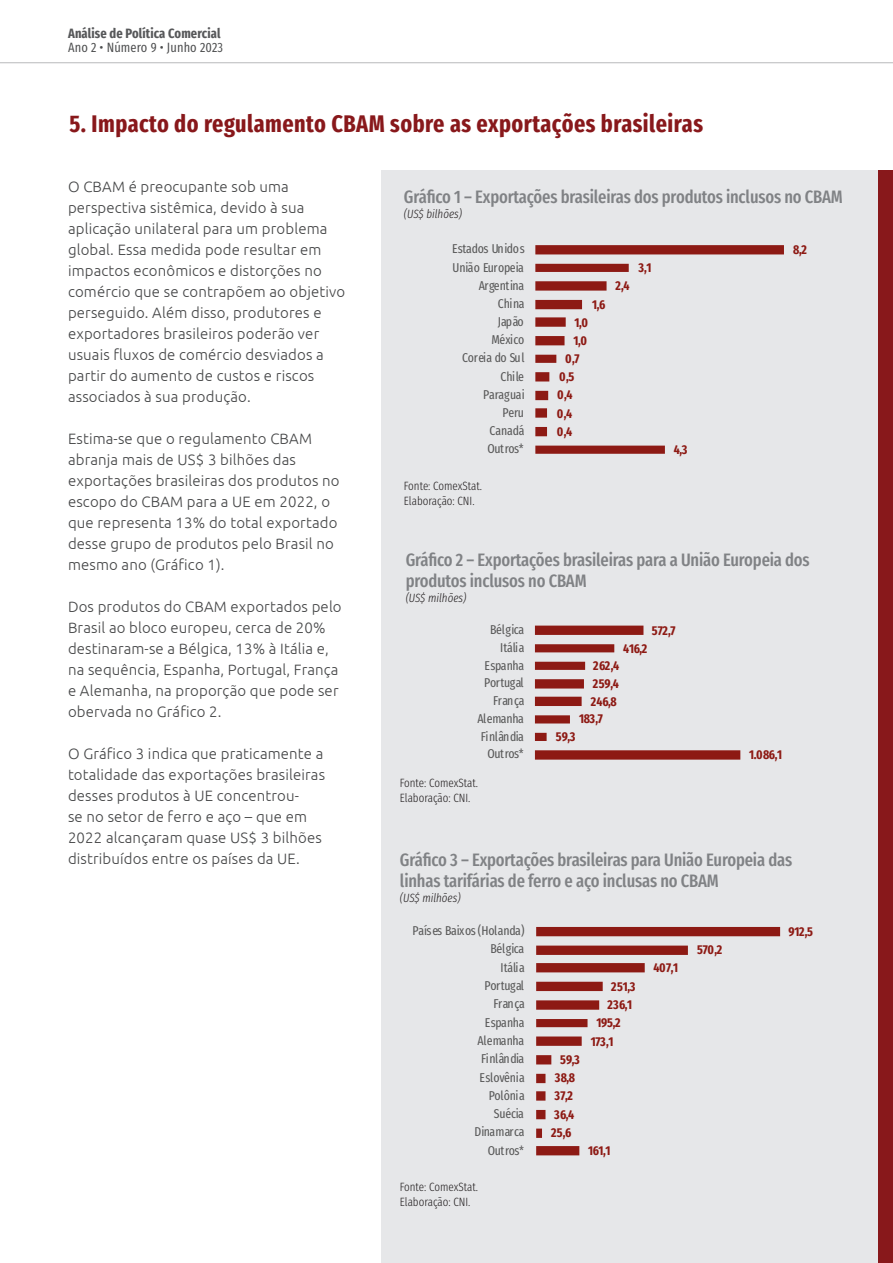
<style>
.page{position:relative;width:893px;height:1263px;background:#fff}
.page>*{position:absolute;margin:0;border:0;box-sizing:border-box;transform-origin:0 0}
.Titulo_da_capa{font:700 24px "Fira Sans Compressed";letter-spacing:.02em;color:#88181b}
.Titulo_do_grafico{font:500 18px/21px "Fira Sans Compressed";letter-spacing:-.01em;color:#808285}
.Texto_corrido{font:300 15px/21px "Ubuntu";letter-spacing:.01em;color:#454647}
.t1{font:700 13.5px "Fira Sans Compressed";letter-spacing:.01em;color:#57585a}
.t2{font:13.5px "Fira Sans Compressed";letter-spacing:.01em;color:#4b4c4d}
.t3{font:12.75px/18.3px "Fira Sans Compressed";letter-spacing:-.025em;color:#595959;text-align:right}
.t4{font:700 12.75px/18.3px "Fira Sans Compressed";letter-spacing:-.01em;color:#8d1a14}
.t5{font:300 12px/15px "Fira Sans Compressed";color:#231f20}
.t6{font:italic 300 12px "Fira Sans Compressed";color:#231f20}
</style>
<div class="page">
<hr style="left:0;top:62px;width:893px;height:1px;background:#808285">
<div style="left:381px;top:170px;width:504px;height:1093px;background:#e6e7e9"></div>
<div style="left:878px;top:170px;width:15px;height:1093px;background:#88181b"></div>
<svg style="left:536px;top:927px;width:244px;height:228px"></svg>
<svg style="left:535px;top:626px;width:205px;height:134px"></svg>
<svg style="left:535px;top:245px;width:249px;height:209px"></svg>
<p class="t1" style="left:68px;top:22px;width:154px">Análise de Política Comercial</p>
<p class="t2" style="left:68px;top:37px;width:157px">Ano 2 • Número 9 • Junho 2023</p>
<p class="Titulo_da_capa" style="left:70px;top:104px;width:635px">5. Impacto do regulamento CBAM sobre as exportações brasileiras</p>
<p class="Texto_corrido" style="left:68px;top:176px;width:279px">O CBAM é preocupante sob uma perspectiva sistêmica, devido à sua aplicação unilateral para um problema global. Essa medida pode resultar em impactos econômicos e distorções no comércio que se contrapõem ao objetivo perseguido. Além disso, produtores e exportadores brasileiros poderão ver usuais fluxos de comércio desviados a partir do aumento de custos e riscos associados à sua produção.</p>
<p class="Texto_corrido" style="left:68px;top:428px;width:273px">Estima-se que o regulamento CBAM abranja mais de US$ 3 bilhões das exportações brasileiras dos produtos no escopo do CBAM para a UE em 2022, o que representa 13% do total exportado desse grupo de produtos pelo Brasil no mesmo ano (Gráfico 1).</p>
<p class="Texto_corrido" style="left:68px;top:596px;width:275px">Dos produtos do CBAM exportados pelo Brasil ao bloco europeu, cerca de 20% destinaram-se a Bélgica, 13% à Itália e, na sequência, Espanha, Portugal, França e Alemanha, na proporção que pode ser obervada no Gráfico 2.</p>
<p class="Texto_corrido" style="left:68px;top:743px;width:259px">O Gráfico 3 indica que praticamente a totalidade das exportações brasileiras desses produtos à UE concentrou-<br>se no setor de ferro e aço – que em 2022 alcançaram quase US$ 3 bilhões distribuídos entre os países da UE.</p>
<p class="Titulo_do_grafico" style="left:404px;top:185px;width:440px">Gráfico 1 – Exportações brasileiras dos produtos inclusos no CBAM</p>
<p class="t6" style="left:404px;top:205px;width:60px">(US$ bilhões)</p>
<p class="t3" style="left:452px;top:239px;width:74px">Estados Unidos<br>União Europeia<br>Argentina<br>China<br>Japão<br>México<br>Coreia do Sul<br>Chile<br>Paraguai<br>Peru<br>Canadá<br>Outros*</p>
<p class="t5" style="left:404px;top:478px;width:80px">Fonte: ComexStat.<br>Elaboração: CNI.</p>
<p class="t4" style="left:592px;top:294px;width:15px">1,6</p>
<p class="t4" style="left:574px;top:312px;width:15px">1,0</p>
<p class="t4" style="left:574px;top:330px;width:15px">1,0</p>
<p class="t4" style="left:565px;top:349px;width:16px">0,7</p>
<p class="t4" style="left:559px;top:367px;width:17px">0,5</p>
<p class="t4" style="left:557px;top:385px;width:17px">0,4</p>
<p class="t4" style="left:557px;top:403px;width:17px">0,4</p>
<p class="t4" style="left:557px;top:421px;width:17px">0,4</p>
<p class="t4" style="left:615px;top:276px;width:16px">2,4</p>
<p class="t4" style="left:638px;top:258px;width:15px">3,1</p>
<p class="t4" style="left:674px;top:439px;width:15px">4,3</p>
<p class="t4" style="left:793px;top:240px;width:15px">8,2</p>
<p class="Titulo_do_grafico" style="left:406px;top:549px;width:406px">Gráfico 2 – Exportações brasileiras para a União Europeia dos produtos inclusos no CBAM</p>
<p class="t6" style="left:406px;top:590px;width:62px">(US$ milhões)</p>
<p class="t3" style="left:477px;top:620px;width:49px;line-height:17.7px">Bélgica<br>Itália<br>Espanha<br>Portugal<br>França<br>Alemanha<br>Finlândia<br>Outros*</p>
<p class="t5" style="left:400px;top:776px;width:80px">Fonte: ComexStat.<br>Elaboração: CNI.</p>
<p class="t4" style="left:652px;top:620px;width:25px">572,7</p>
<p class="t4" style="left:623px;top:638px;width:26px">416,2</p>
<p class="t4" style="left:593px;top:656px;width:27px">262,4</p>
<p class="t4" style="left:593px;top:673px;width:27px">259,4</p>
<p class="t4" style="left:591px;top:691px;width:28px">246,8</p>
<p class="t4" style="left:579px;top:709px;width:25px">183,7</p>
<p class="t4" style="left:556px;top:727px;width:21px">59,3</p>
<p class="t4" style="left:749px;top:744px;width:35px">1.086,1</p>
<p class="Titulo_do_grafico" style="left:400px;top:849px;width:394px">Gráfico 3 – Exportações brasileiras para União Europeia das linhas tarifárias de ferro e aço inclusas no CBAM</p>
<p class="t6" style="left:400px;top:890px;width:62px">(US$ milhões)</p>
<p class="t3" style="left:413px;top:921px;width:114px">Países Baixos (Holanda)<br>Bélgica<br>Itália<br>Portugal<br>França<br>Espanha<br>Alemanha<br>Finlândia<br>Eslovênia<br>Polônia<br>Suécia<br>Dinamarca<br>Outros*</p>
<p class="t5" style="left:400px;top:1179px;width:80px">Fonte: ComexStat.<br>Elaboração: CNI.</p>
<p class="t4" style="left:551px;top:1049px;width:30px;text-indent:9px">59,3<br>38,8<br>37,2<br>36,4<br>25,6</p>
<p class="t4" style="left:611px;top:976px;width:26px">251,3</p>
<p class="t4" style="left:607px;top:994px;width:26px">236,1</p>
<p class="t4" style="left:596px;top:1013px;width:26px">195,2</p>
<p class="t4" style="left:591px;top:1031px;width:24px">173,1</p>
<p class="t4" style="left:588px;top:1141px;width:24px">161,1</p>
<p class="t4" style="left:653px;top:958px;width:26px">407,1</p>
<p class="t4" style="left:697px;top:940px;width:27px">570,2</p>
<p class="t4" style="left:788px;top:921px;width:26px">912,5</p>
</div>
